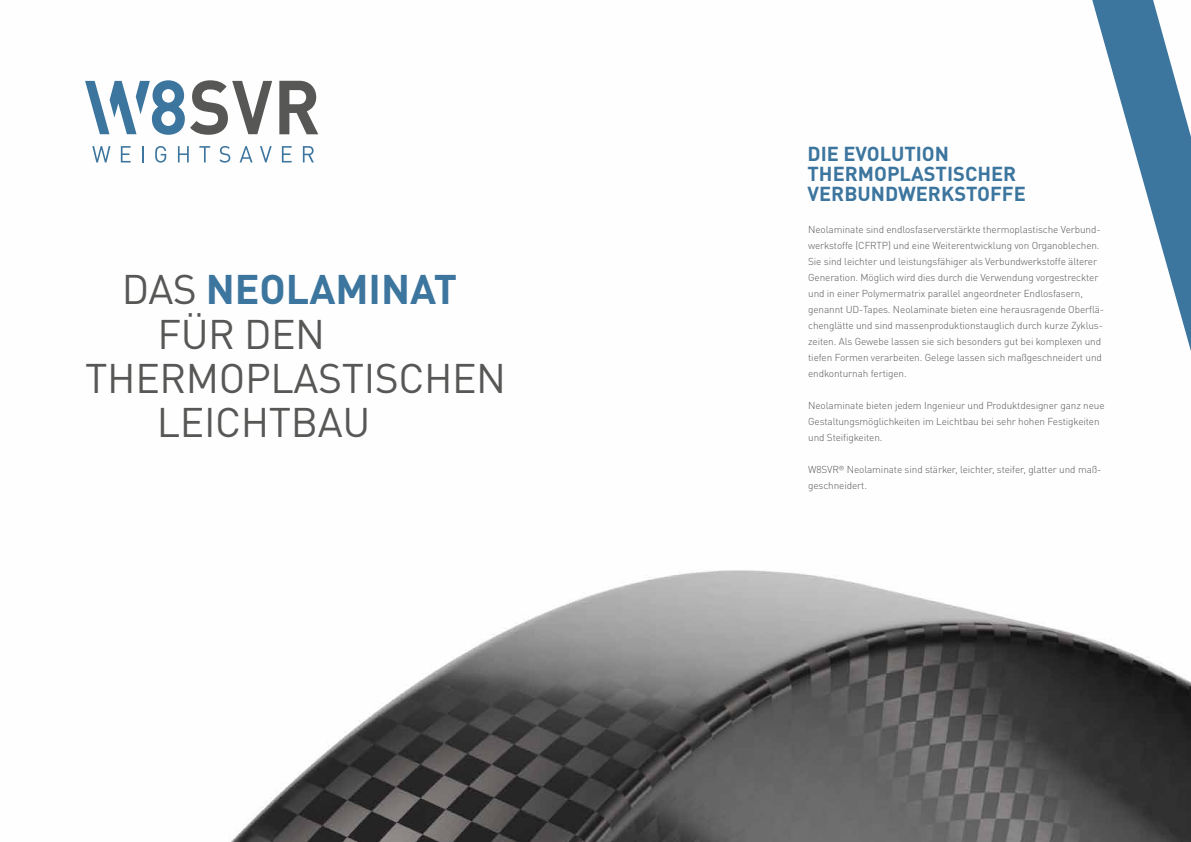
<style>
.page{position:relative;width:1191px;height:842px;background:#fff}
.page>*{position:absolute;margin:0;border:0;box-sizing:border-box;transform-origin:0 0}
.t1{font:40.9px "DIN Pro";letter-spacing:-.01em;color:#575756}
.t2{font:700 40.9px "DIN Pro";color:#3c759e}
.t3{font:700 20px/20px "DIN Pro";color:#3c759e}
.t4{font:300 10px/16px "DIN Pro";letter-spacing:-.01em;color:#575756}
.s1{font-weight:400;color:#575756}
</style>
<div class="page">
<img style="left:96px;top:80px;width:1095px;height:762px">
<svg style="left:1092px;top:0;width:99px;height:351px"></svg>
<svg style="left:92px;top:146px;width:18px;height:16px"></svg>
<svg style="left:121px;top:146px;width:10px;height:16px"></svg>
<svg style="left:142px;top:146px;width:1px;height:16px"></svg>
<svg style="left:155px;top:146px;width:11px;height:17px"></svg>
<svg style="left:178px;top:146px;width:11px;height:16px"></svg>
<svg style="left:199px;top:146px;width:11px;height:16px"></svg>
<svg style="left:219px;top:146px;width:11px;height:17px"></svg>
<svg style="left:240px;top:146px;width:12px;height:16px"></svg>
<svg style="left:260px;top:146px;width:12px;height:16px"></svg>
<svg style="left:282px;top:146px;width:10px;height:16px"></svg>
<svg style="left:303px;top:146px;width:11px;height:16px"></svg>
<svg style="left:279px;top:81px;width:39px;height:53px"></svg>
<svg style="left:85px;top:80px;width:187px;height:55px"></svg>
<h1 class="t2" style="left:122px;top:261px;width:337px"><span class="s1">DAS</span> NEOLAMINAT</h1>
<h1 class="t1" style="left:157px;top:306px;width:169px">FÜR DEN</h1>
<h1 class="t1" style="left:85px;top:350px;width:422px">THERMOPLASTISCHEN</h1>
<h1 class="t1" style="left:157px;top:394px;width:215px">LEICHTBAU</h1>
<h2 class="t3" style="left:807px;top:143px;width:220px">DIE EVOLUTION<br>THERMOPLASTISCHER<br>VERBUNDWERKSTOFFE</h2>
<p class="t4" style="left:808px;top:220px;width:297px">Neolaminate sind endlosfaserverstärkte thermoplastische Verbund&shy;werkstoffe (CFRTP) und eine Weiterentwicklung von Organoblechen.<br>Sie sind leichter und leistungsfähiger als Verbundwerkstoffe älterer Generation. Möglich wird dies durch die Verwendung vorgestreckter und in einer Polymermatrix parallel angeordneter Endlosfasern, genannt UD-Tapes. Neolaminate bieten eine herausragende Oberflä&shy;chenglätte und sind massenproduktionstauglich durch kurze Zyklus&shy;zeiten. Als Gewebe lassen sie sich besonders gut bei komplexen und tiefen Formen verarbeiten. Gelege lassen sich maßgeschneidert und endkonturnah fertigen.</p>
<p class="t4" style="left:808px;top:396px;width:298px">Neolaminate bieten jedem Ingenieur und Produktdesigner ganz neue<br>Gestaltungsmöglichkeiten im Leichtbau bei sehr hohen Festigkeiten und Steifigkeiten.</p>
<p class="t4" style="left:808px;top:460px;width:295px">W8SVR® Neolaminate sind stärker, leichter, steifer, glatter und maß&shy;geschneidert.</p>
</div>
